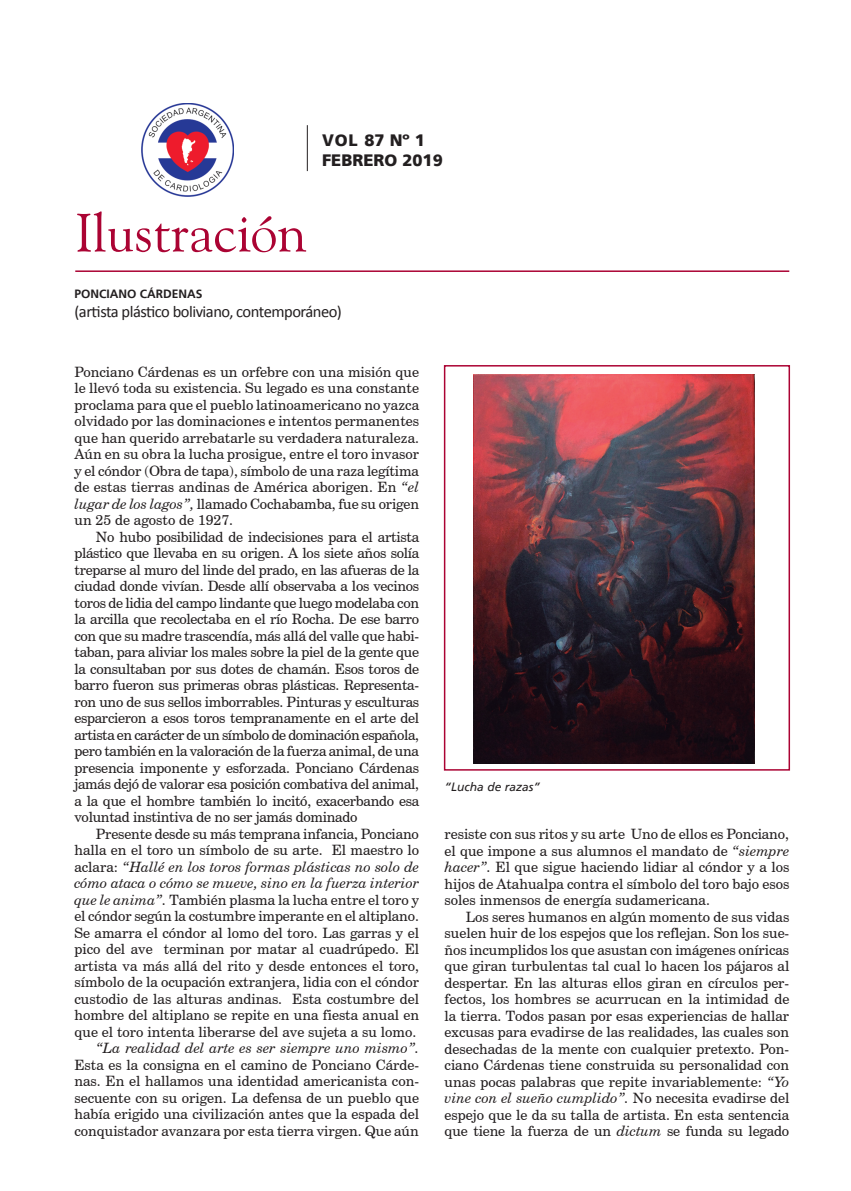
<style>
.page{position:relative;width:851px;height:1191px;background:#fff}
.page>*{position:absolute;margin:0;border:0;box-sizing:border-box;transform-origin:0 0}
.t1{font:54px "Goudy Old Style BT";color:#ab0333}
.t2{font:16.5px "Calibri";letter-spacing:-.03em;color:#231f20}
.t3{font:900 16.5px "Frutiger";color:#231f20}
.texto{font:14.25px/16.5px "Century Schoolbook BT";color:#231f20;text-align:justify}
.texto1{font:14.25px/16.5px "Century Schoolbook BT";letter-spacing:-.01em;color:#231f20;text-align:justify}
.artista{font:700 12px "Frutiger";color:#231f20}
.epigrafe{font:italic 12px "Frutiger";color:#231f20}
.s1{font-style:italic}
</style>
<div class="page">
<img style="left:141px;top:104px;width:93px;height:92px">
<hr style="left:75px;top:270px;width:714px;height:2px;background:#ab0333">
<hr style="left:307px;top:125px;width:1px;height:46px;background:#231f20">
<img style="left:473px;top:375px;width:281px;height:388px">
<div style="left:444px;top:365px;width:346px;height:405px;border:2px solid #ab0333"></div>
<p class="t3" style="left:322px;top:130px;width:104px">VOL 87 Nº 1</p>
<p class="t3" style="left:322px;top:150px;width:122px">FEBRERO 2019</p>
<p class="t1" style="left:75px;top:199px;width:233px">Ilustración</p>
<p class="artista" style="left:74px;top:286px;width:130px">PONCIANO CÁRDENAS</p>
<p class="t2" style="left:74px;top:301px;width:269px">(artista plástico boliviano, contemporáneo)</p>
<p class="texto1" style="left:74px;top:363px;width:346px">Ponciano Cárdenas es un orfebre con una misión que le llevó toda su existencia. Su legado es una constante proclama para que el pueblo latinoamericano no yazca olvidado por las dominaciones e intentos permanentes que han querido arrebatarle su verdadera naturaleza.<br>Aún en su obra la lucha prosigue, entre el toro invasor y el cóndor (Obra de tapa), símbolo de una raza legítima de estas tierras andinas de América aborigen. En <span class="s1">“el lugar de los lagos”,</span> llamado Cochabamba, fue su origen un 25 de agosto de 1927.</p>
<p class="texto" style="left:74px;top:528px;width:346px;text-indent:21px">No hubo posibilidad de indecisiones para el artista plástico que llevaba en su origen. A los siete años solía treparse al muro del linde del prado, en las afueras de la ciudad donde vivían. Desde allí observaba a los vecinos toros de lidia del campo lindante que luego modelaba con la arcilla que recolectaba en el río Rocha. De ese barro con que su madre trascendía, más allá del valle que habi&shy;taban, para aliviar los males sobre la piel de la gente que la consultaban por sus dotes de chamán. Esos toros de barro fueron sus primeras obras plásticas. Representa&shy;ron uno de sus sellos imborrables. Pinturas y esculturas esparcieron a esos toros tempranamente en el arte del artista en carácter de un símbolo de dominación española, pero también en la valoración de la fuerza animal, de una presencia imponente y esforzada. Ponciano Cárdenas jamás dejó de valorar esa posición combativa del animal, a la que el hombre también lo incitó, exacerbando esa voluntad instintiva de no ser jamás dominado</p>
<p class="texto" style="left:74px;top:825px;width:346px;text-indent:21px">Presente desde su más temprana infancia, Ponciano halla en el toro un símbolo de su arte. El maestro lo aclara: <span class="s1">“Hallé en los toros formas plásticas no solo de cómo ataca o cómo se mueve, sino en la fuerza interior que le anima”.</span> También plasma la lucha entre el toro y el cóndor según la costumbre imperante en el altiplano.<br>Se amarra el cóndor al lomo del toro. Las garras y el pico del ave terminan por matar al cuadrúpedo. El artista va más allá del rito y desde entonces el toro, símbolo de la ocupación extranjera, lidia con el cóndor custodio de las alturas andinas. Esta costumbre del hombre del altiplano se repite en una fiesta anual en que el toro intenta liberarse del ave sujeta a su lomo.</p>
<p class="texto" style="left:74px;top:1040px;width:346px;text-indent:21px"><span class="s1">“La realidad del arte es ser siempre uno mismo”.<br></span>Esta es la consigna en el camino de Ponciano Cárde&shy;nas. En el hallamos una identidad americanista con&shy;secuente con su origen. La defensa de un pueblo que había erigido una civilización antes que la espada del conquistador avanzara por esta tierra virgen. Que aún</p>
<p class="epigrafe" style="left:444px;top:780px;width:97px">“Lucha de razas”</p>
<p class="texto" style="left:444px;top:825px;width:346px">resiste con sus ritos y su arte Uno de ellos es Ponciano, el que impone a sus alumnos el mandato de <span class="s1">“siempre hacer”.</span> El que sigue haciendo lidiar al cóndor y a los hijos de Atahualpa contra el símbolo del toro bajo esos soles inmensos de energía sudamericana.</p>
<p class="texto" style="left:444px;top:908px;width:346px;text-indent:21px">Los seres humanos en algún momento de sus vidas suelen huir de los espejos que los reflejan. Son los sue&shy;ños incumplidos los que asustan con imágenes oníricas que giran turbulentas tal cual lo hacen los pájaros al despertar. En las alturas ellos giran en círculos per&shy;fectos, los hombres se acurrucan en la intimidad de la tierra. Todos pasan por esas experiencias de hallar excusas para evadirse de las realidades, las cuales son desechadas de la mente con cualquier pretexto. Pon&shy;ciano Cárdenas tiene construida su personalidad con unas pocas palabras que repite invariablemente: <span class="s1">“Yo vine con el sueño cumplido”.</span> No necesita evadirse del espejo que le da su talla de artista. En esta sentencia que tiene la fuerza de un <span class="s1">dictum</span> se funda su legado</p>
</div>
